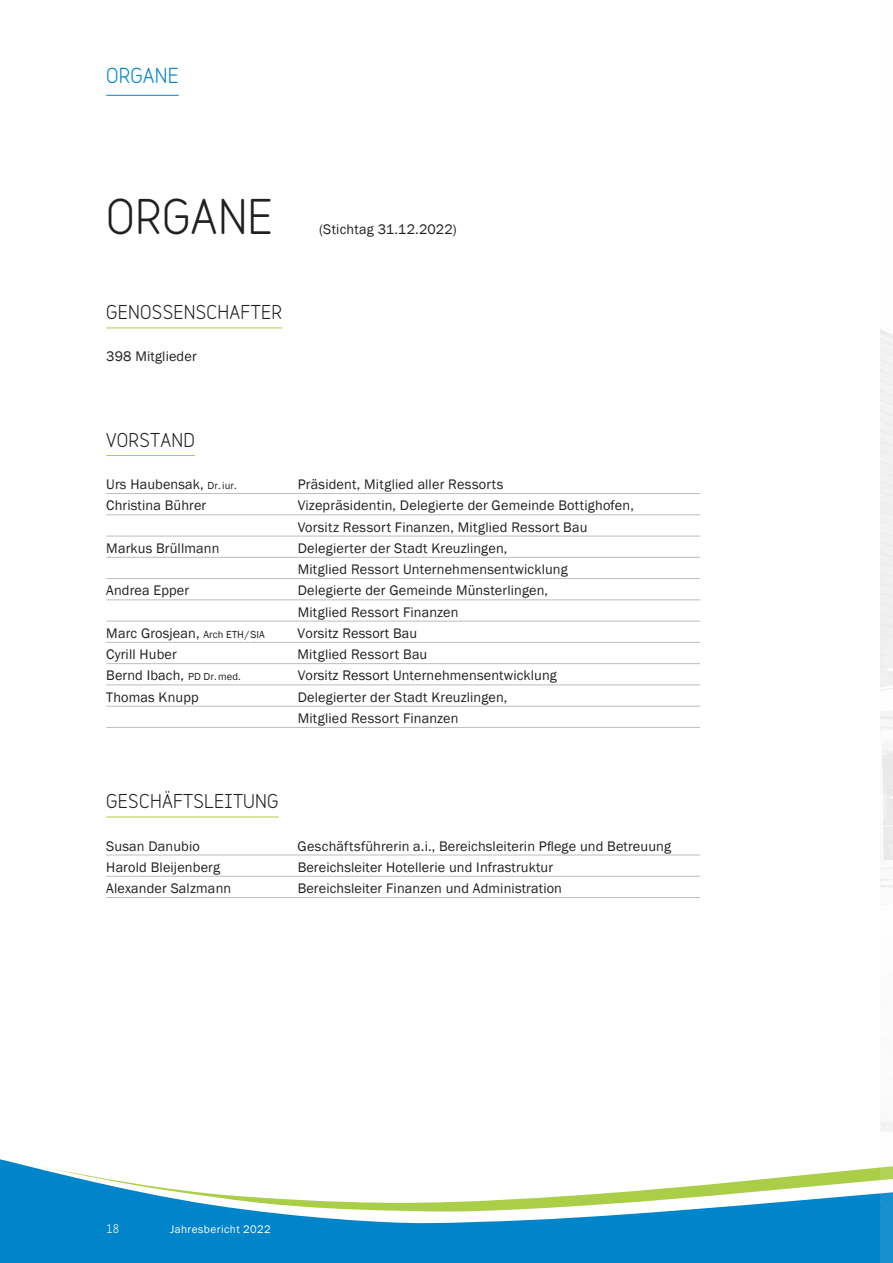
<style>
.page{position:relative;width:893px;height:1263px;background:#fff}
.page>*{position:absolute;margin:0;border:0;box-sizing:border-box;transform-origin:0 0}
.t1{font:700 45px "Variable";color:#231f20}
.t2{font:700 19.5px "Variable";letter-spacing:.005em;color:#0084ca}
.t3{font:700 18px "Variable";letter-spacing:.01em;color:#231f20}
.t4{font:14.25px/21.3px "Franklin Gothic";letter-spacing:.01em;color:#231f20}
.t5{font:11.25px "Franklin Gothic";letter-spacing:.04em;color:#fff}
.t6{font:700 11.25px "Variable";color:#fff}
.s1{font-size:10.5px}
</style>
<div class="page">
<div style="left:0;top:1223px;width:880px;height:40px;background:#0084ca"></div>
<svg style="left:0;top:1159px;width:880px;height:64px"></svg>
<hr style="left:106px;top:95px;width:73px;height:1px;background:#0084ca">
<hr style="left:106px;top:328px;width:176px;height:1px;background:#abce49">
<hr style="left:106px;top:455px;width:89px;height:1px;background:#abce49">
<hr style="left:106px;top:493px;width:594px;height:1px;background:#bcbdc0">
<hr style="left:106px;top:514px;width:594px;height:1px;background:#bcbdc0">
<hr style="left:106px;top:536px;width:594px;height:1px;background:#bcbdc0">
<hr style="left:106px;top:557px;width:594px;height:1px;background:#bcbdc0">
<hr style="left:106px;top:578px;width:594px;height:1px;background:#bcbdc0">
<hr style="left:106px;top:600px;width:594px;height:1px;background:#bcbdc0">
<hr style="left:106px;top:621px;width:594px;height:1px;background:#bcbdc0">
<hr style="left:106px;top:642px;width:138px;height:1px;background:#bcbdc0">
<hr style="left:250px;top:642px;width:450px;height:1px;background:#bcbdc0">
<hr style="left:106px;top:663px;width:594px;height:1px;background:#bcbdc0">
<hr style="left:106px;top:685px;width:594px;height:1px;background:#bcbdc0">
<hr style="left:106px;top:706px;width:594px;height:1px;background:#bcbdc0">
<hr style="left:106px;top:727px;width:594px;height:1px;background:#bcbdc0">
<hr style="left:106px;top:816px;width:173px;height:1px;background:#abce49">
<hr style="left:106px;top:855px;width:594px;height:1px;background:#bcbdc0">
<hr style="left:106px;top:876px;width:594px;height:1px;background:#bcbdc0">
<hr style="left:106px;top:897px;width:594px;height:1px;background:#bcbdc0">
<img style="left:880px;top:329px;width:13px;height:934px">
<h2 class="t2" style="left:106px;top:64px;width:74px">ORGANE</h2>
<h1 class="t1" style="left:106px;top:190px;width:168px">ORGANE</h1>
<p class="t3" style="left:106px;top:301px;width:177px">GENOSSENSCHAFTER</p>
<p class="t4" style="left:106px;top:346px;width:92px">398 Mitglieder</p>
<p class="t4" style="left:319px;top:219px;width:139px">(Stichtag 31.12.2022)</p>
<p class="t3" style="left:106px;top:429px;width:90px">VORSTAND</p>
<p class="t4" style="left:106px;top:474px;width:132px">Urs Haubensak, <span class="s1">Dr. iur.</span></p>
<p class="t4" style="left:298px;top:474px;width:207px">Präsident, Mitglied aller Ressorts</p>
<p class="t4" style="left:106px;top:495px;width:101px">Christina Bührer</p>
<p class="t4" style="left:298px;top:495px;width:338px">Vizepräsidentin, Delegierte der Gemeinde Bottighofen,<br>Vorsitz Ressort Finanzen, Mitglied Ressort Bau</p>
<p class="t4" style="left:106px;top:538px;width:115px">Markus Brüllmann</p>
<p class="t4" style="left:298px;top:538px;width:272px">Delegierter der Stadt Kreuzlingen,<br>Mitglied Ressort Unternehmensentwicklung</p>
<p class="t4" style="left:106px;top:580px;width:84px">Andrea Epper</p>
<p class="t4" style="left:298px;top:580px;width:252px">Delegierte der Gemeinde Münsterlingen,<br>Mitglied Ressort Finanzen</p>
<p class="t4" style="left:106px;top:623px;width:160px">Marc Grosjean, <span class="s1">Arch ETH/SIA</span></p>
<p class="t4" style="left:298px;top:623px;width:121px">Vorsitz Ressort Bau</p>
<p class="t4" style="left:106px;top:644px;width:72px">Cyrill Huber</p>
<p class="t4" style="left:298px;top:644px;width:131px">Mitglied Ressort Bau</p>
<p class="t4" style="left:106px;top:665px;width:136px">Bernd Ibach, <span class="s1">PD Dr. med.</span></p>
<p class="t4" style="left:298px;top:665px;width:261px">Vorsitz Ressort Unternehmensentwicklung</p>
<p class="t4" style="left:106px;top:686px;width:94px">Thomas Knupp</p>
<p class="t4" style="left:298px;top:686px;width:211px">Delegierter der Stadt Kreuzlingen,<br>Mitglied Ressort Finanzen</p>
<p class="t3" style="left:106px;top:790px;width:174px">GESCHÄFTSLEITUNG</p>
<p class="t4" style="left:106px;top:835px;width:95px">Susan Danubio</p>
<p class="t4" style="left:298px;top:835px;width:375px">Geschäftsführerin a.i., Bereichsleiterin Pflege und Betreuung</p>
<p class="t4" style="left:106px;top:857px;width:115px">Harold Bleijenberg</p>
<p class="t4" style="left:298px;top:857px;width:257px">Bereichsleiter Hotellerie und Infrastruktur</p>
<p class="t4" style="left:106px;top:878px;width:126px">Alexander Salzmann</p>
<p class="t4" style="left:298px;top:878px;width:266px">Bereichsleiter Finanzen und Administration</p>
<p class="t6" style="left:106px;top:1222px;width:14px">18</p>
<p class="t5" style="left:170px;top:1222px;width:102px">Jahresbericht 2022</p>
</div>
